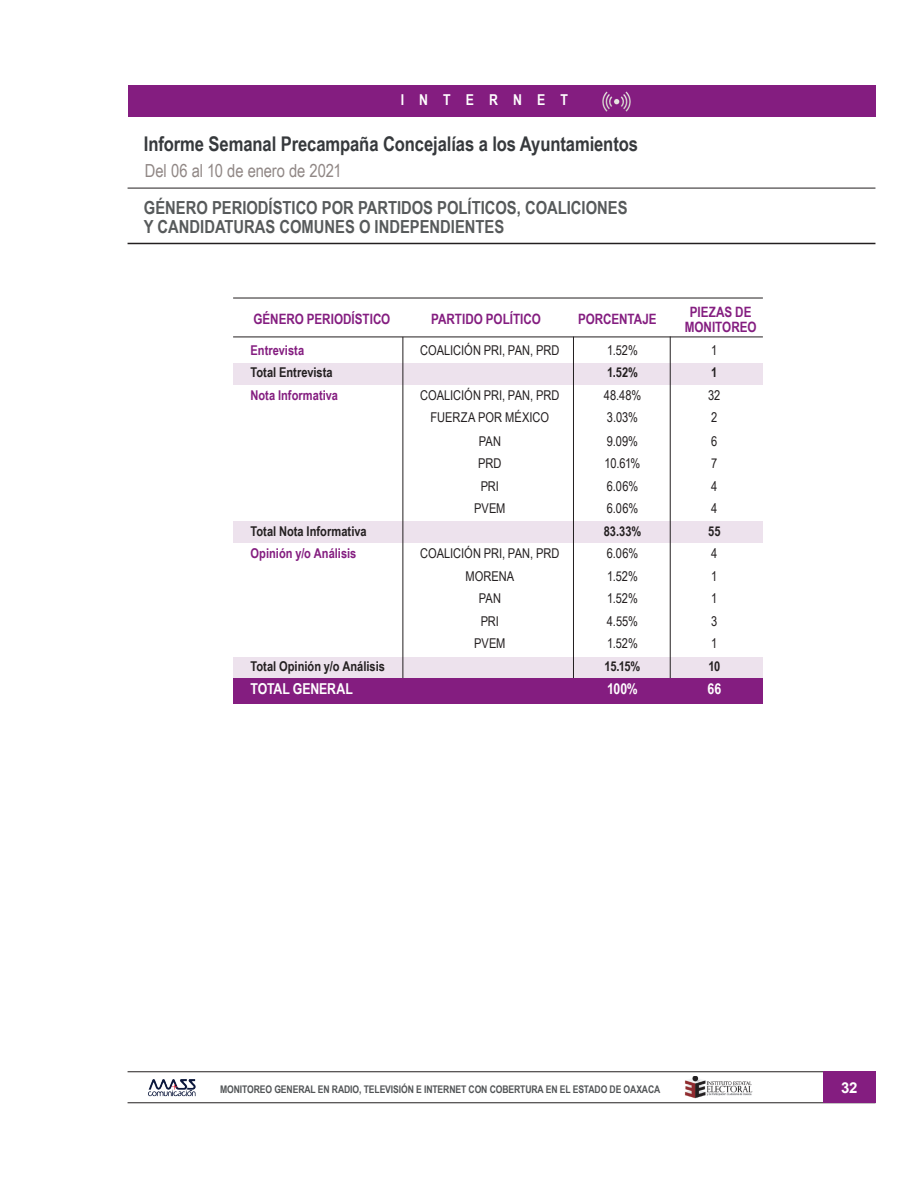
<style>
.page{position:relative;width:918px;height:1188px;background:#fff}
.page>*{position:absolute;margin:0;border:0;box-sizing:border-box;transform-origin:0 0}
.t1{font:700 20.25px "Arial Narrow";letter-spacing:-.005em;color:#36393c}
.t2{font:700 18px/19.5px "Arial Narrow";color:#575a5b}
.t3{font:18px "Arial Narrow";letter-spacing:-.005em;color:#908785}
.t4{font:700 15px "Arial Narrow";letter-spacing:-.005em;color:#fff}
.t5{font:700 15px "Arial Narrow";letter-spacing:1.01em;color:#fff}
.t6{font:700 15px "Arial";color:#fff}
.t7{font:700 14.25px/15px "Arial Narrow";color:#841d80;text-align:center}
.t8{font:13.5px "Arial Narrow";color:#231f20}
.t9{font:700 13.5px "Arial Narrow";color:#231f20}
.t10{font:700 13.5px "Arial Narrow";color:#841d80}
.t11{font:700 10.5px "Arial Narrow";letter-spacing:-.01em;color:#515456}
</style>
<div class="page">
<hr style="left:128px;top:1072px;width:747px;height:1px;background:#231f20">
<hr style="left:128px;top:1103px;width:747px;height:1px;background:#231f20">
<div style="left:823px;top:1072px;width:52px;height:31px;background:#841d80"></div>
<img style="left:148px;top:1079px;width:48px;height:18px">
<img style="left:684px;top:1077px;width:69px;height:22px">
<hr style="left:128px;top:243px;width:747px;height:1px;background:#231f20">
<hr style="left:128px;top:188px;width:747px;height:1px;background:#231f20">
<div style="left:128px;top:85px;width:747px;height:31px;background:#841d80"></div>
<img style="left:602px;top:91px;width:29px;height:21px">
<div style="left:233px;top:521px;width:530px;height:21px;background:#ede2ed"></div>
<div style="left:233px;top:657px;width:530px;height:21px;background:#ede2ed"></div>
<div style="left:233px;top:364px;width:530px;height:21px;background:#ede2ed"></div>
<hr style="left:670px;top:337px;width:1px;height:363px;background:#231f20">
<hr style="left:573px;top:337px;width:1px;height:363px;background:#231f20">
<hr style="left:403px;top:337px;width:1px;height:364px;background:#231f20">
<div style="left:233px;top:678px;width:530px;height:26px;background:#841d80"></div>
<hr style="left:233px;top:298px;width:530px;height:1px;background:#231f20">
<hr style="left:233px;top:337px;width:530px;height:1px;background:#231f20">
<p class="t5" style="left:401px;top:88px;width:169px">INTERNET</p>
<h1 class="t1" style="left:144px;top:128px;width:496px">Informe Semanal Precampaña Concejalías a los Ayuntamientos</h1>
<h2 class="t3" style="left:145px;top:157px;width:198px">Del 06 al 10 de enero de 2021</h2>
<h2 class="t2" style="left:144px;top:197px;width:485px">GÉNERO PERIODÍSTICO POR PARTIDOS POLÍTICOS, COALICIONES<br>Y CANDIDATURAS COMUNES O INDEPENDIENTES</h2>
<p class="t7" style="left:253px;top:311px;width:139px">GÉNERO PERIODÍSTICO</p>
<p class="t7" style="left:431px;top:311px;width:111px">PARTIDO POLÍTICO</p>
<p class="t7" style="left:685px;top:304px;width:73px">PIEZAS DE<br>MONITOREO</p>
<p class="t7" style="left:578px;top:311px;width:80px">PORCENTAJE</p>
<p class="t10" style="left:251px;top:340px;width:55px">Entrevista</p>
<p class="t8" style="left:420px;top:340px;width:141px">COALICIÓN PRI, PAN, PRD</p>
<p class="t8" style="left:607px;top:340px;width:32px">1.52%</p>
<p class="t8" style="left:711px;top:340px;width:8px">1</p>
<p class="t9" style="left:251px;top:362px;width:84px">Total Entrevista</p>
<p class="t9" style="left:607px;top:362px;width:32px">1.52%</p>
<p class="t9" style="left:711px;top:362px;width:8px">1</p>
<p class="t10" style="left:251px;top:385px;width:89px">Nota Informativa</p>
<p class="t8" style="left:420px;top:385px;width:141px">COALICIÓN PRI, PAN, PRD</p>
<p class="t8" style="left:604px;top:385px;width:39px">48.48%</p>
<p class="t8" style="left:708px;top:385px;width:14px">32</p>
<p class="t8" style="left:431px;top:407px;width:120px">FUERZA POR MÉXICO</p>
<p class="t8" style="left:607px;top:407px;width:33px">3.03%</p>
<p class="t8" style="left:711px;top:407px;width:8px">2</p>
<p class="t8" style="left:479px;top:431px;width:24px">PAN</p>
<p class="t8" style="left:607px;top:431px;width:33px">9.09%</p>
<p class="t8" style="left:711px;top:431px;width:8px">6</p>
<p class="t8" style="left:478px;top:454px;width:25px">PRD</p>
<p class="t8" style="left:605px;top:454px;width:37px">10.61%</p>
<p class="t8" style="left:711px;top:454px;width:8px">7</p>
<p class="t8" style="left:481px;top:476px;width:20px">PRI</p>
<p class="t8" style="left:607px;top:476px;width:33px">6.06%</p>
<p class="t8" style="left:711px;top:476px;width:8px">4</p>
<p class="t8" style="left:474px;top:499px;width:33px">PVEM</p>
<p class="t8" style="left:607px;top:499px;width:33px">6.06%</p>
<p class="t8" style="left:711px;top:499px;width:8px">4</p>
<p class="t9" style="left:251px;top:521px;width:118px">Total Nota Informativa</p>
<p class="t9" style="left:604px;top:521px;width:39px">83.33%</p>
<p class="t9" style="left:708px;top:521px;width:14px">55</p>
<p class="t10" style="left:251px;top:543px;width:107px">Opinión y/o Análisis</p>
<p class="t8" style="left:420px;top:544px;width:141px">COALICIÓN PRI, PAN, PRD</p>
<p class="t8" style="left:607px;top:544px;width:33px">6.06%</p>
<p class="t8" style="left:711px;top:544px;width:8px">4</p>
<p class="t8" style="left:465px;top:566px;width:50px">MORENA</p>
<p class="t8" style="left:607px;top:566px;width:32px">1.52%</p>
<p class="t8" style="left:711px;top:566px;width:8px">1</p>
<p class="t8" style="left:479px;top:589px;width:24px">PAN</p>
<p class="t8" style="left:607px;top:589px;width:32px">1.52%</p>
<p class="t8" style="left:711px;top:589px;width:8px">1</p>
<p class="t8" style="left:481px;top:611px;width:20px">PRI</p>
<p class="t8" style="left:607px;top:611px;width:33px">4.55%</p>
<p class="t8" style="left:711px;top:611px;width:8px">3</p>
<p class="t8" style="left:474px;top:634px;width:33px">PVEM</p>
<p class="t8" style="left:607px;top:634px;width:32px">1.52%</p>
<p class="t8" style="left:711px;top:634px;width:8px">1</p>
<p class="t9" style="left:251px;top:656px;width:136px">Total Opinión y/o Análisis</p>
<p class="t9" style="left:605px;top:656px;width:37px">15.15%</p>
<p class="t9" style="left:708px;top:656px;width:13px">10</p>
<p class="t4" style="left:251px;top:677px;width:104px">TOTAL GENERAL</p>
<p class="t4" style="left:607px;top:677px;width:32px">100%</p>
<p class="t4" style="left:708px;top:677px;width:15px">66</p>
<p class="t11" style="left:220px;top:1081px;width:442px">MONITOREO GENERAL EN RADIO, TELEVISIÓN E INTERNET CON COBERTURA EN EL ESTADO DE OAXACA</p>
<p class="t6" style="left:841px;top:1077px;width:18px">32</p>
</div>
